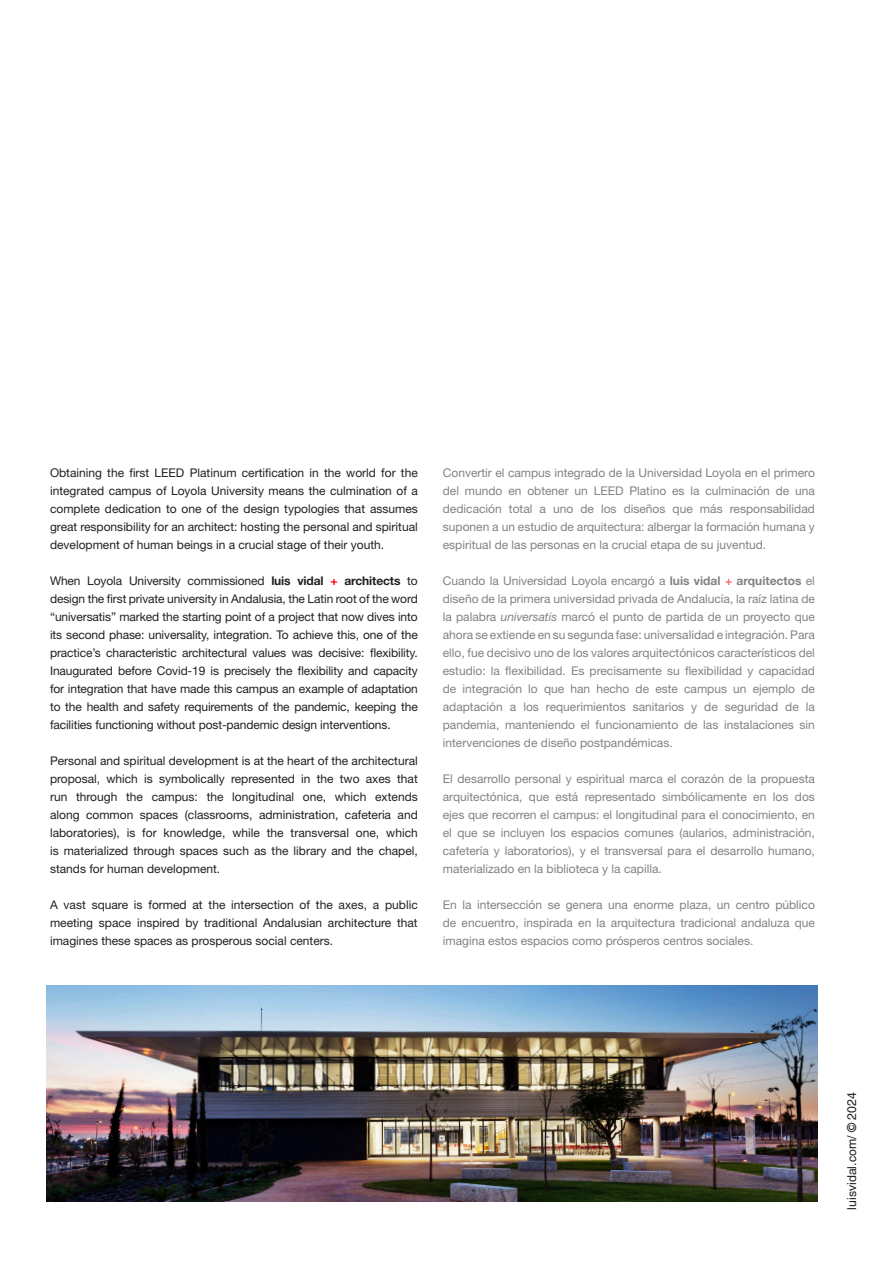
<style>
.page{position:relative;width:893px;height:1263px;background:#fff}
.page>*{position:absolute;margin:0;border:0;box-sizing:border-box;transform-origin:0 0}
.t1{font:12.3px "Helvetica";color:#231f20}
.t2{font:12px/18px "Helvetica Neue LT Std";color:#231f20;text-align:justify}
.t3{font:12px/18px "Helvetica Neue LT Std";color:#808285;text-align:justify}
.s1{font-weight:700}
.s2{font-weight:700;color:#f00}
.s3{font-weight:700;color:#f66}
.s4{font-style:italic}
</style>
<div class="page">
<img style="left:47px;top:985px;width:771px;height:216px">
<p class="t2" style="left:50px;top:464px;width:369px">Obtaining the first LEED Platinum certification in the world for the integrated campus of Loyola University means the culmination of a complete dedication to one of the design typologies that assumes great responsibility for an architect: hosting the personal and spiritual development of human beings in a crucial stage of their youth.</p>
<p class="t2" style="left:50px;top:572px;width:369px">When Loyola University commissioned <span class="s1">luis vidal</span> <span class="s2">+</span> <span class="s1">architects</span> to design the first private university in Andalusia, the Latin root of the word “universatis” marked the starting point of a project that now dives into its second phase: universality, integration. To achieve this, one of the practice’s characteristic architectural values was decisive: flexibility.<br>Inaugurated before Covid-19 is precisely the flexibility and capacity for integration that have made this campus an example of adaptation to the health and safety requirements of the pandemic, keeping the facilities functioning without post-pandemic design interventions.</p>
<p class="t2" style="left:50px;top:752px;width:369px">Personal and spiritual development is at the heart of the architectural proposal, which is symbolically represented in the two axes that run through the campus: the longitudinal one, which extends along common spaces (classrooms, administration, cafeteria and laboratories), is for knowledge, while the transversal one, which is materialized through spaces such as the library and the chapel, stands for human development.</p>
<p class="t2" style="left:50px;top:896px;width:369px">A vast square is formed at the intersection of the axes, a public meeting space inspired by traditional Andalusian architecture that imagines these spaces as prosperous social centers.</p>
<p class="t3" style="left:443px;top:464px;width:374px">Convertir el campus integrado de la Universidad Loyola en el primero del mundo en obtener un LEED Platino es la culminación de una dedicación total a uno de los diseños que más responsabilidad suponen a un estudio de arquitectura: albergar la formación humana y espiritual de las personas en la crucial etapa de su juventud.</p>
<p class="t3" style="left:443px;top:572px;width:374px">Cuando la Universidad Loyola encargó a <span class="s1">luis vidal</span> <span class="s3">+</span> <span class="s1">arquitectos</span> el diseño de la primera universidad privada de Andalucía, la raíz latina de la palabra <span class="s4">universatis</span> marcó el punto de partida de un proyecto que ahora se extiende en su segunda fase: universalidad e integración. Para ello, fue decisivo uno de los valores arquitectónicos característicos del estudio: la flexibilidad. Es precisamente su flexibilidad y capacidad de integración lo que han hecho de este campus un ejemplo de adaptación a los requerimientos sanitarios y de seguridad de la pandemia, manteniendo el funcionamiento de las instalaciones sin intervenciones de diseño postpandémicas.</p>
<p class="t3" style="left:443px;top:770px;width:374px">El desarrollo personal y espiritual marca el corazón de la propuesta arquitectónica, que está representado simbólicamente en los dos ejes que recorren el campus: el longitudinal para el conocimiento, en el que se incluyen los espacios comunes (aularios, administración, cafetería y laboratorios), y el transversal para el desarrollo humano, materializado en la biblioteca y la capilla.</p>
<p class="t3" style="left:443px;top:896px;width:374px">En la intersección se genera una enorme plaza, un centro público de encuentro, inspirada en la arquitectura tradicional andaluza que imagina estos espacios como prósperos centros sociales.</p>
<p class="t1" style="left:845px;top:1209px;width:119px;rotate:-90deg">luisvidal.com/ © 2024</p>
</div>
